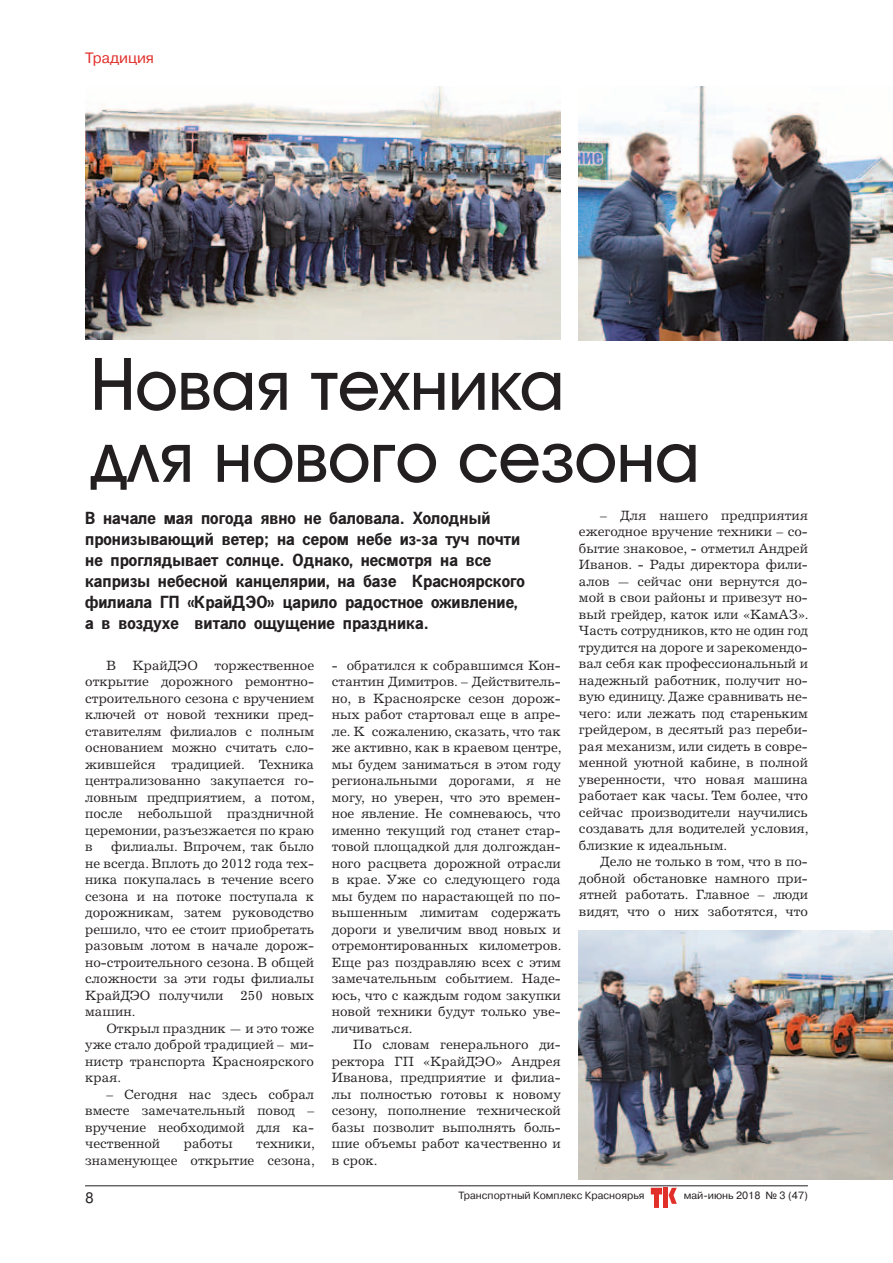
<style>
.page{position:relative;width:893px;height:1263px;background:#fff}
.page>*{position:absolute;margin:0;border:0;box-sizing:border-box;transform-origin:0 0}
.t1{font:72px/72px "zn Avante Bs";color:#231f20}
.t2{font:700 18px/21px "zn News Gothic";color:#231f20}
.t3{font:15px "zn Pragmatica";color:#e12f2a}
.t4{font:15px "zn Pragmatica";color:#231f20}
.t5{font:13.5px/16.5px "zn Excelsior";color:#231f20;text-align:justify}
.t6{font:10.5px "zn Pragmatica";color:#231f20}
</style>
<div class="page">
<hr style="left:85px;top:1185px;width:723px;height:1px;background:#231f20">
<svg style="left:651px;top:1188px;width:11px;height:20px"></svg>
<div style="left:663px;top:1188px;width:5px;height:20px;background:#e12f2a"></div>
<svg style="left:669px;top:1188px;width:8px;height:16px"></svg>
<img style="left:579px;top:931px;width:314px;height:248px">
<img style="left:85px;top:86px;width:476px;height:253px">
<img style="left:579px;top:86px;width:314px;height:255px">
<p class="t3" style="left:85px;top:50px;width:71px">Традиция</p>
<h1 class="t1" style="left:90px;top:350px;width:611px">Новая техника<br>для нового сезона</h1>
<p class="t2" style="left:85px;top:508px;width:441px">В начале мая погода явно не баловала. Холодный пронизывающий ветер; на сером небе из-за туч почти не проглядывает солнце. Однако, несмотря на все капризы небесной канцелярии, на базе Красноярского филиала ГП «КрайДЭО» царило радостное оживление, а в воздухе витало ощущение праздника.</p>
<p class="t5" style="left:579px;top:507px;width:231px;text-indent:21px">– Для нашего предприятия ежегодное вручение техники – со&shy;бытие знаковое, - отметил Андрей Иванов. - Рады директора фили&shy;алов — сейчас они вернутся до&shy;мой в свои районы и привезут но&shy;вый грейдер, каток или «КамАЗ».<br>Часть сотрудников, кто не один год трудится на дороге и зарекомендо&shy;вал себя как профессиональный и надежный работник, получит но&shy;вую единицу. Даже сравнивать не&shy;чего: или лежать под стареньким грейдером, в десятый раз переби&shy;рая механизм, или сидеть в совре&shy;менной уютной кабине, в полной уверенности, что новая машина работает как часы. Тем более, что сейчас производители научились создавать для водителей условия, близкие к идеальным.</p>
<p class="t5" style="left:579px;top:853px;width:230px;text-indent:21px">Дело не только в том, что в по&shy;добной обстановке намного при&shy;ятней работать. Главное – люди видят, что о них заботятся, что</p>
<p class="t5" style="left:332px;top:657px;width:231px">- обратился к собравшимся Кон&shy;стантин Димитров. – Действитель&shy;но, в Красноярске сезон дорож&shy;ных работ стартовал еще в апре&shy;ле. К сожалению, сказать, что так же активно, как в краевом центре, мы будем заниматься в этом году региональными дорогами, я не могу, но уверен, что это времен&shy;ное явление. Не сомневаюсь, что именно текущий год станет стар&shy;товой площадкой для долгождан&shy;ного расцвета дорожной отрасли в крае. Уже со следующего года мы будем по нарастающей по по&shy;вышенным лимитам содержать дороги и увеличим ввод новых и отремонтированных километров.<br>Еще раз поздравляю всех с этим замечательным событием. Наде&shy;юсь, что с каждым годом закупки новой техники будут только уве&shy;личиваться.</p>
<p class="t5" style="left:332px;top:1036px;width:230px;text-indent:21px">По словам генерального ди&shy;ректора ГП «КрайДЭО» Андрея Иванова, предприятие и филиа&shy;лы полностью готовы к новому сезону, пополнение технической базы позволит выполнять боль&shy;шие объемы работ качественно и в срок.</p>
<p class="t5" style="left:85px;top:657px;width:231px;text-indent:21px">В КрайДЭО торжественное открытие дорожного ремонтно&shy;строительного сезона с вручением ключей от новой техники пред&shy;ставителям филиалов с полным основанием можно считать сло&shy;жившейся традицией. Техника централизованно закупается го&shy;ловным предприятием, а потом, после небольшой праздничной церемонии, разъезжается по краю в</p>
<p class="t5" style="left:85px;top:838px;width:230px;text-indent:26px">филиалы. Впрочем, так было не всегда. Вплоть до 2012 года тех&shy;ника покупалась в течение всего сезона и на потоке поступала к дорожникам, затем руководство решило, что ее стоит приобретать разовым лотом в начале дорож&shy;но-строительного сезона. В общей сложности за эти годы филиалы КрайДЭО получили</p>
<p class="t5" style="left:240px;top:987px;width:75px">250 новых</p>
<p class="t5" style="left:85px;top:1003px;width:52px">машин.</p>
<p class="t5" style="left:106px;top:1020px;width:209px">Открыл праздник — и это тоже</p>
<p class="t5" style="left:85px;top:1036px;width:230px">уже стало доброй традицией – ми-</p>
<p class="t5" style="left:85px;top:1053px;width:230px">нистр транспорта Красноярского</p>
<p class="t5" style="left:85px;top:1069px;width:38px">края.</p>
<p class="t5" style="left:85px;top:1086px;width:230px;text-indent:21px">– Сегодня нас здесь собрал вместе замечательный повод – вручение необходимой для ка&shy;чественной</p>
<p class="t5" style="left:184px;top:1135px;width:50px">работы</p>
<p class="t5" style="left:85px;top:1135px;width:231px;text-align:right">техники,<br>знаменующее открытие сезона,</p>
<p class="t4" style="left:85px;top:1189px;width:10px">8</p>
<p class="t6" style="left:458px;top:1190px;width:188px">Транспортный Комплекс Красноярья</p>
<p class="t6" style="left:684px;top:1190px;width:126px">май-июнь 2018 № 3 (47)</p>
</div>
